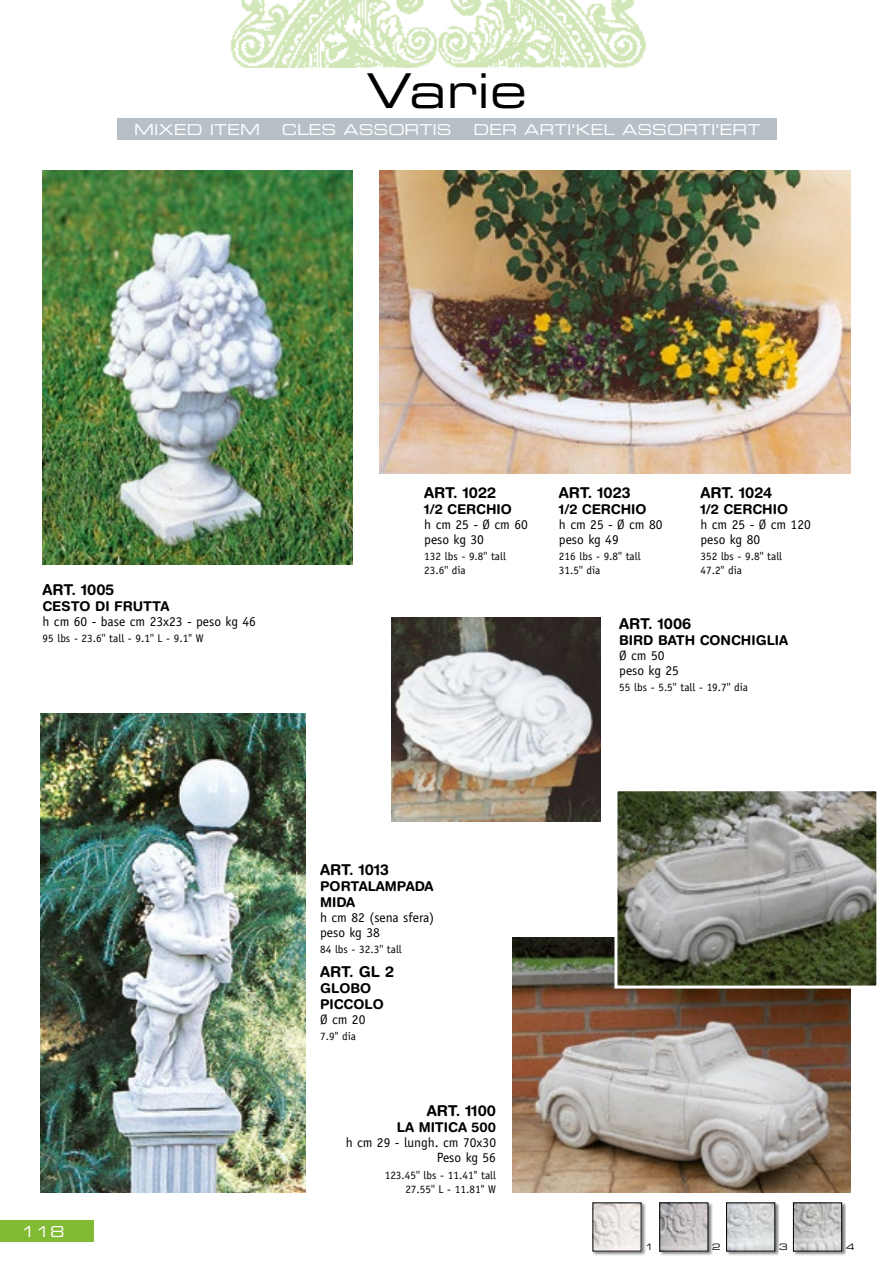
<style>
.page{position:relative;width:893px;height:1263px;background:#fff}
.page>*{position:absolute;margin:0;border:0;box-sizing:border-box;transform-origin:0 0}
.t1{font:48px "Eurostile Extended Two";color:#000}
.t2{font:700 15px "Helvetica Rounded";color:#000}
.t3{font:15px "Eurostile Extended Two";color:#fff}
.t4{font:13.5px/15px "Officina Sans";color:#000}
.t5{font:700 13.5px/15.8px "Helvetica Rounded";color:#000}
.t6{font:11.25px/14.2px "Officina Sans";color:#000}
.t7{font:8.85px "Eurostile Extended Two";color:#000}
</style>
<div class="page">
<div style="left:593px;top:1203px;width:52px;height:52px;background:#000;opacity:.5"></div>
<img style="left:594px;top:1204px;width:46px;height:45px">
<div style="left:660px;top:1203px;width:52px;height:52px;background:#000;opacity:.5"></div>
<img style="left:661px;top:1204px;width:45px;height:45px">
<div style="left:659px;top:1202px;width:49px;height:49px;border:1px solid #000"></div>
<div style="left:727px;top:1203px;width:52px;height:52px;background:#000;opacity:.5"></div>
<img style="left:728px;top:1204px;width:45px;height:45px">
<div style="left:793px;top:1203px;width:53px;height:52px;background:#000;opacity:.5"></div>
<img style="left:795px;top:1204px;width:45px;height:45px">
<div style="left:793px;top:1202px;width:49px;height:49px;border:1px solid #000"></div>
<div style="left:0;top:1220px;width:94px;height:22px;background:#80bb33"></div>
<div style="left:118px;top:118px;width:659px;height:22px;background:#b6c0c6"></div>
<img style="left:231px;top:0;width:415px;height:67px">
<img style="left:43px;top:170px;width:310px;height:395px">
<img style="left:380px;top:170px;width:470px;height:303px">
<img style="left:391px;top:617px;width:210px;height:204px">
<img style="left:512px;top:938px;width:338px;height:255px">
<img style="left:618px;top:792px;width:257px;height:192px">
<div style="left:614px;top:788px;width:265px;height:200px;border:3px solid #fff"></div>
<img style="left:40px;top:713px;width:265px;height:480px">
<h1 class="t1" style="left:366px;top:58px;width:162px">Varie</h1>
<h2 class="t3" style="left:134px;top:120px;width:128px">MIXED ITEM</h2>
<h2 class="t3" style="left:282px;top:120px;width:171px">CLES ASSORTIS</h2>
<h2 class="t3" style="left:473px;top:120px;width:288px">DER ARTI'KEL ASSORTI'ERT</h2>
<h2 class="t2" style="left:43px;top:581px;width:73px">ART. 1005</h2>
<p class="t5" style="left:43px;top:598px;width:128px">CESTO DI FRUTTA</p>
<p class="t4" style="left:43px;top:614px;width:215px">h cm 60 - base cm 23x23 - peso kg 46</p>
<p class="t6" style="left:43px;top:631px;width:163px">95 lbs - 23.6'' tall - 9.1'' L - 9.1'' W</p>
<h2 class="t2" style="left:424px;top:483px;width:73px">ART. 1022</h2>
<p class="t5" style="left:424px;top:501px;width:89px">1/2 CERCHIO</p>
<p class="t4" style="left:424px;top:517px;width:105px">h cm 25 - Ø cm 60 peso kg 30</p>
<p class="t6" style="left:424px;top:549px;width:83px">132 lbs - 9.8'' tall<br>23.6'' dia</p>
<h2 class="t2" style="left:559px;top:483px;width:73px">ART. 1023</h2>
<p class="t5" style="left:559px;top:501px;width:89px">1/2 CERCHIO</p>
<p class="t4" style="left:559px;top:517px;width:105px">h cm 25 - Ø cm 80 peso kg 49</p>
<p class="t6" style="left:559px;top:549px;width:83px">216 lbs - 9.8'' tall<br>31.5'' dia</p>
<h2 class="t2" style="left:700px;top:483px;width:73px">ART. 1024</h2>
<p class="t5" style="left:700px;top:501px;width:89px">1/2 CERCHIO</p>
<p class="t4" style="left:700px;top:517px;width:112px">h cm 25 - Ø cm 120 peso kg 80</p>
<p class="t6" style="left:700px;top:549px;width:83px">352 lbs - 9.8'' tall<br>47.2'' dia</p>
<h2 class="t2" style="left:619px;top:614px;width:74px">ART. 1006</h2>
<p class="t5" style="left:619px;top:632px;width:170px">BIRD BATH CONCHIGLIA</p>
<p class="t4" style="left:619px;top:648px;width:61px">Ø cm 50 peso kg 25</p>
<p class="t6" style="left:619px;top:680px;width:130px">55 lbs - 5.5'' tall - 19.7'' dia</p>
<h2 class="t3" style="left:21px;top:1221px;width:45px">118</h2>
<h2 class="t2" style="left:320px;top:861px;width:70px">ART. 1013</h2>
<p class="t5" style="left:320px;top:878px;width:115px">PORTALAMPADA<br>MIDA</p>
<p class="t4" style="left:320px;top:910px;width:116px">h cm 82 (sena sfera) peso kg 38</p>
<p class="t6" style="left:320px;top:942px;width:83px">84 lbs - 32.3'' tall</p>
<h2 class="t2" style="left:320px;top:963px;width:75px">ART. GL 2</h2>
<p class="t5" style="left:320px;top:980px;width:65px">GLOBO<br>PICCOLO</p>
<p class="t4" style="left:320px;top:1012px;width:47px">Ø cm 20</p>
<p class="t6" style="left:320px;top:1029px;width:37px">7.9'' dia</p>
<h2 class="t2" style="left:427px;top:1102px;width:71px">ART. 1100</h2>
<p class="t5" style="left:397px;top:1119px;width:101px">LA MITICA 500</p>
<p class="t4" style="left:346px;top:1135px;width:152px;text-align:right">h cm 29 - lungh. cm 70x30<br>Peso kg 56</p>
<p class="t6" style="left:385px;top:1168px;width:113px;text-align:right">123.45'' lbs - 11.41'' tall<br>27.55'' L - 11.81'' W</p>
<p class="t7" style="left:645px;top:1241px;width:10px">1</p>
<p class="t7" style="left:712px;top:1241px;width:10px">2</p>
<p class="t7" style="left:779px;top:1241px;width:10px">3</p>
<p class="t7" style="left:846px;top:1241px;width:10px">4</p>
</div>
